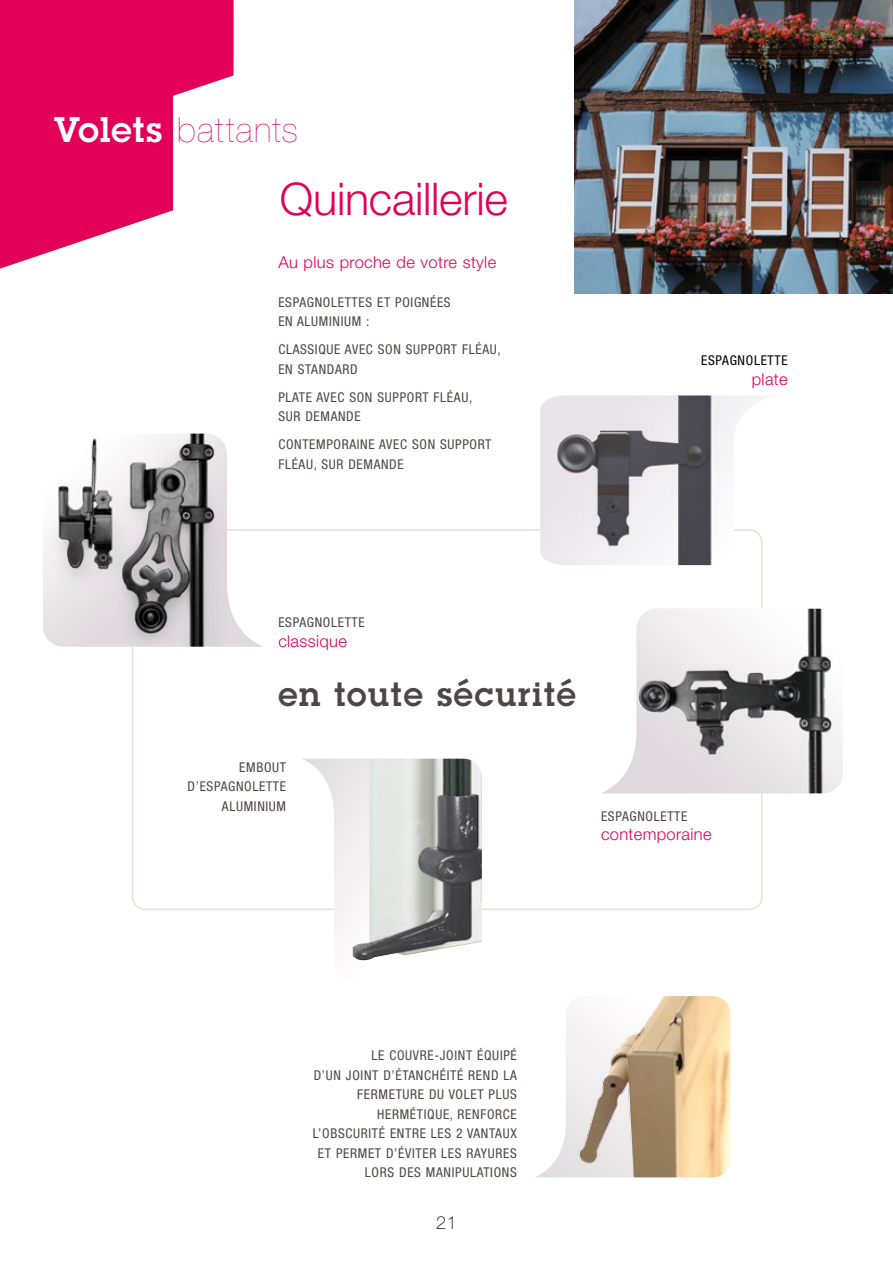
<style>
.page{position:relative;width:893px;height:1263px;background:#fff}
.page>*{position:absolute;margin:0;border:0;box-sizing:border-box;transform-origin:0 0}
.Normal_e{font:300 45px "Helvetica Neue LT Std";letter-spacing:-.005em;color:#e20058}
.Normal_e-2{font:200 34.95px "Helvetica Neue LT Std";letter-spacing:.04em;color:#e20058}
.t1{font:600 33px "Lubalin Graph Std";letter-spacing:.05em;color:#504545}
.t2{font:100 18px "Helvetica Neue LT Std";color:#000}
.t3{font:300 16.5px "Helvetica Neue LT Std";letter-spacing:.02em;color:#e20058}
.t4{font:condensed 13.5px/19.5px "Helvetica Neue LT Std";letter-spacing:.05em;color:#504545}
.t5{font:condensed 13.5px "Helvetica Neue LT Std";letter-spacing:.05em;color:#000}
.s1{font-family:"Lubalin Graph Std";font-weight:600;color:#fff}
</style>
<div class="page">
<svg style="left:0;top:0;width:234px;height:269px;fill:#e20058"></svg>
<img style="left:540px;top:395px;width:223px;height:170px">
<img style="left:602px;top:609px;width:241px;height:184px">
<img style="left:43px;top:434px;width:220px;height:213px">
<svg style="left:301px;top:759px;width:65px;height:202px"></svg>
<img style="left:353px;top:759px;width:129px;height:201px">
<img style="left:545px;top:996px;width:185px;height:181px">
<img style="left:574px;top:0;width:319px;height:293px">
<p class="Normal_e-2" style="left:54px;top:110px;width:246px"><span class="s1">Volets</span> battants</p>
<p class="Normal_e" style="left:280px;top:171px;width:230px">Quincaillerie</p>
<p class="t3" style="left:278px;top:252px;width:219px">Au plus proche de votre style</p>
<p class="t4" style="left:278px;top:292px;width:174px">ESPAGNOLETTES ET POIGNÉES<br>EN ALUMINIUM :</p>
<p class="t4" style="left:278px;top:339px;width:224px">CLASSIQUE AVEC SON SUPPORT FLÉAU,<br>EN STANDARD</p>
<p class="t4" style="left:278px;top:387px;width:195px">PLATE AVEC SON SUPPORT FLÉAU,<br>SUR DEMANDE</p>
<p class="t4" style="left:278px;top:434px;width:215px">CONTEMPORAINE AVEC SON SUPPORT<br>FLÉAU, SUR DEMANDE</p>
<p class="t5" style="left:701px;top:353px;width:88px">ESPAGNOLETTE</p>
<p class="t3" style="left:752px;top:369px;width:37px">plate</p>
<p class="t4" style="left:278px;top:613px;width:88px">ESPAGNOLETTE</p>
<p class="t3" style="left:278px;top:631px;width:70px">classique</p>
<p class="t1" style="left:278px;top:672px;width:299px">en toute sécurité</p>
<p class="t4" style="left:239px;top:757px;width:48px">EMBOUT</p>
<p class="t4" style="left:188px;top:777px;width:100px">D’ESPAGNOLETTE</p>
<p class="t4" style="left:222px;top:796px;width:66px">ALUMINIUM</p>
<p class="t4" style="left:601px;top:806px;width:88px">ESPAGNOLETTE</p>
<p class="t3" style="left:601px;top:824px;width:112px">contemporaine</p>
<p class="t4" style="left:371px;top:1046px;width:147px">LE COUVRE-JOINT ÉQUIPÉ</p>
<p class="t4" style="left:313px;top:1065px;width:206px;text-align:right">D’UN JOINT D’ÉTANCHÉITÉ REND LA<br>FERMETURE DU VOLET PLUS<br>HERMÉTIQUE, RENFORCE<br>L’OBSCURITÉ ENTRE LES 2 VANTAUX<br>ET PERMET D’ÉVITER LES RAYURES<br>LORS DES MANIPULATIONS</p>
<h3 class="t2" style="left:436px;top:1212px;width:22px">21</h3>
</div>
